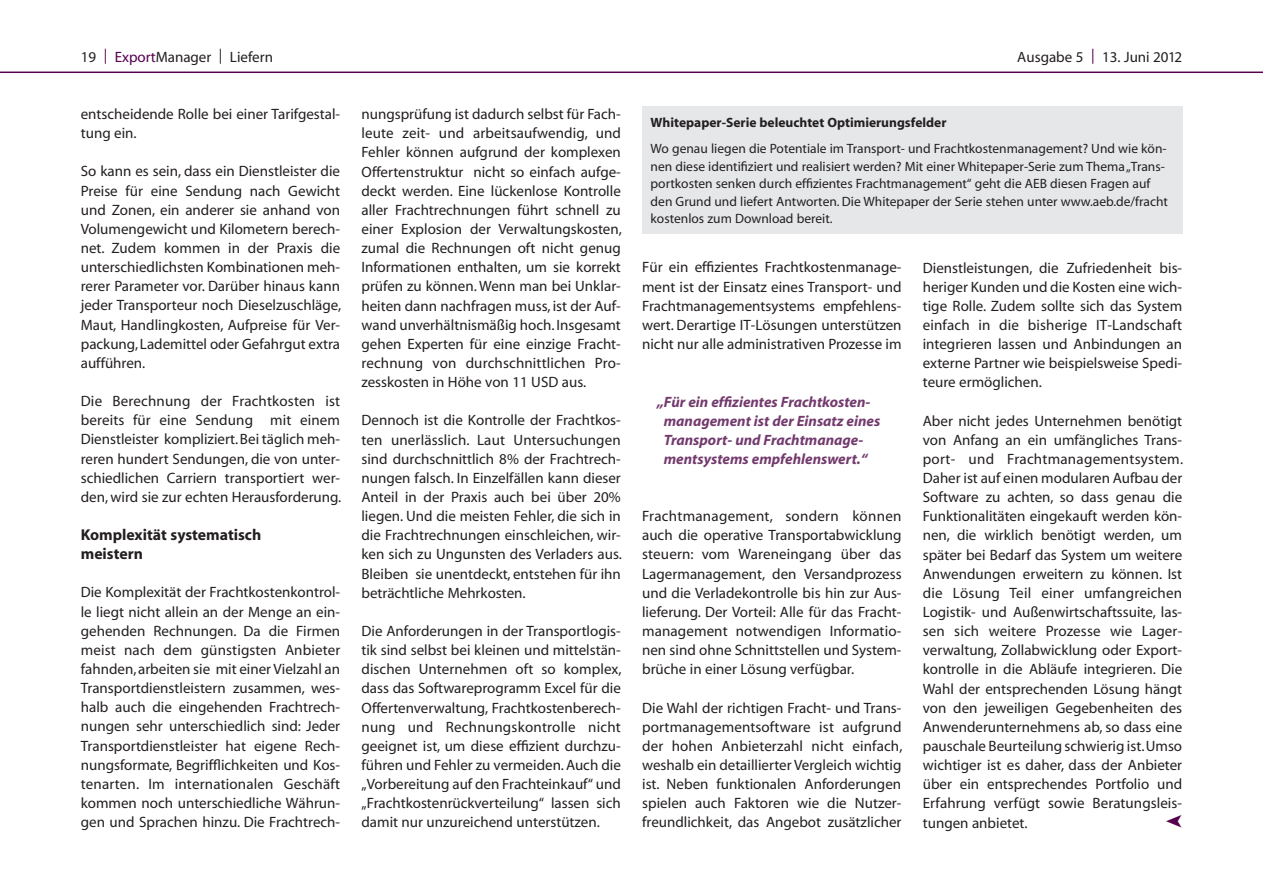
<style>
.page{position:relative;width:1263px;height:893px;background:#fff}
.page>*{position:absolute;margin:0;border:0;box-sizing:border-box;transform-origin:0 0}
.t1{font:700 15.75px/19.2px "Myriad";color:#231f20}
.t2{font:15px/19.2px "Myriad";color:#231f20;text-align:justify}
.t3{font:italic 700 15px/19.2px "Myriad";color:#733a6e}
.t4{font:13.5px/17.7px "Myriad";color:#231f20}
.t5{font:700 13.5px "Myriad";color:#231f20}
.s1{color:#56004e}
</style>
<div class="page">
<hr style="left:0;top:72px;width:1263px;height:1px;background:#56004e">
<div style="left:642px;top:106px;width:540px;height:128px;background:#e6e7e9"></div>
<p class="t2" style="left:81px;top:48px;width:194px">19 <span class="s1">| Export</span>Manager | Liefern</p>
<p class="t2" style="left:1017px;top:48px;width:166px">Ausgabe 5 <span class="s1">|</span> 13. Juni 2012</p>
<p class="t2" style="left:81px;top:105px;width:261px">entscheidende Rolle bei einer Tarifgestal&shy;tung ein.</p>
<p class="t2" style="left:81px;top:163px;width:262px">So kann es sein, dass ein Dienstleister die Preise für eine Sendung nach Gewicht und Zonen, ein anderer sie anhand von Volumengewicht und Kilometern berech&shy;net. Zudem kommen in der Praxis die unterschiedlichsten Kombinationen meh&shy;rerer Parameter vor. Darüber hinaus kann jeder Transporteur noch Dieselzuschläge, Maut, Handlingkosten, Aufpreise für Ver&shy;packung, Lademittel oder Gefahrgut extra aufführen.</p>
<p class="t2" style="left:81px;top:392px;width:262px">Die Berechnung der Frachtkosten ist bereits für eine Sendung mit einem Dienstleister kompliziert. Bei täglich meh&shy;reren hundert Sendungen, die von unter&shy;schiedlichen Carriern transportiert wer&shy;den, wird sie zur echten Herausforderung.</p>
<p class="t1" style="left:81px;top:526px;width:182px">Komplexität systematisch meistern</p>
<p class="t2" style="left:81px;top:583px;width:261px">Die Komplexität der Frachtkostenkontrol&shy;le liegt nicht allein an der Menge an ein&shy;gehenden Rechnungen. Da die Firmen meist nach dem günstigsten Anbieter fahnden, arbeiten sie mit einer Vielzahl an Transportdienstleistern zusammen, wes&shy;halb auch die eingehenden Frachtrech&shy;nungen sehr unterschiedlich sind: Jeder Transportdienstleister hat eigene Rech&shy;nungsformate, Begrifflichkeiten und Kos&shy;tenarten. Im internationalen Geschäft kommen noch unterschiedliche Währun&shy;gen und Sprachen hinzu. Die Frachtrech-</p>
<p class="t2" style="left:361px;top:105px;width:262px">nungsprüfung ist dadurch selbst für Fach&shy;leute zeit- und arbeitsaufwendig, und Fehler können aufgrund der komplexen Offertenstruktur nicht so einfach aufge&shy;deckt werden. Eine lückenlose Kontrolle aller Frachtrechnungen führt schnell zu einer Explosion der Verwaltungskosten, zumal die Rechnungen oft nicht genug Informationen enthalten, um sie korrekt prüfen zu können. Wenn man bei Unklar&shy;heiten dann nachfragen muss, ist der Auf&shy;wand unverhältnismäßig hoch. Insgesamt gehen Experten für eine einzige Fracht&shy;rechnung von durchschnittlichen Pro&shy;zesskosten in Höhe von 11 USD aus.</p>
<p class="t2" style="left:361px;top:411px;width:262px">Dennoch ist die Kontrolle der Frachtkos&shy;ten unerlässlich. Laut Untersuchungen sind durchschnittlich 8% der Frachtrech&shy;nungen falsch. In Einzelfällen kann dieser Anteil in der Praxis auch bei über 20% liegen. Und die meisten Fehler, die sich in die Frachtrechnungen einschleichen, wir&shy;ken sich zu Ungunsten des Verladers aus.<br>Bleiben sie unentdeckt, entstehen für ihn beträchtliche Mehrkosten.</p>
<p class="t2" style="left:361px;top:622px;width:262px">Die Anforderungen in der Transportlogis&shy;tik sind selbst bei kleinen und mittelstän&shy;dischen Unternehmen oft so komplex, dass das Softwareprogramm Excel für die Offertenverwaltung, Frachtkostenberech&shy;nung und Rechnungskontrolle nicht geeignet ist, um diese effizient durchzu&shy;führen und Fehler zu vermeiden. Auch die „Vorbereitung auf den Frachteinkauf“ und „Frachtkostenrückverteilung“ lassen sich damit nur unzureichend unterstützen.</p>
<p class="t5" style="left:651px;top:115px;width:297px">Whitepaper-Serie beleuchtet Optimierungsfelder</p>
<p class="t4" style="left:651px;top:140px;width:519px">Wo genau liegen die Potentiale im Transport- und Frachtkostenmanagement? Und wie kön&shy;nen diese identifiziert und realisiert werden? Mit einer Whitepaper-Serie zum Thema „Trans&shy;portkosten senken durch effizientes Frachtmanagement“ geht die AEB diesen Fragen auf den Grund und liefert Antworten. Die Whitepaper der Serie stehen unter www.aeb.de/fracht kostenlos zum Download bereit.</p>
<p class="t2" style="left:642px;top:258px;width:261px">Für ein effizientes Frachtkostenmanage&shy;ment ist der Einsatz eines Transport- und Frachtmanagementsystems empfehlens&shy;wert. Derartige IT-Lösungen unterstützen nicht nur alle administrativen Prozesse im</p>
<p class="t3" style="left:664px;top:392px;width:218px;text-indent:-7px">„Für ein effizientes Frachtkosten&shy;management ist der Einsatz eines Transport- und Frachtmanage&shy;mentsystems empfehlenswert.“</p>
<p class="t2" style="left:642px;top:507px;width:261px">Frachtmanagement, sondern können auch die operative Transportabwicklung steuern: vom Wareneingang über das Lagermanagement, den Versandprozess und die Verladekontrolle bis hin zur Aus&shy;lieferung. Der Vorteil: Alle für das Fracht&shy;management notwendigen Informatio&shy;nen sind ohne Schnittstellen und System&shy;brüche in einer Lösung verfügbar.</p>
<p class="t2" style="left:642px;top:699px;width:262px">Die Wahl der richtigen Fracht- und Trans&shy;portmanagementsoftware ist aufgrund der hohen Anbieterzahl nicht einfach, weshalb ein detaillierter Vergleich wichtig ist. Neben funktionalen Anforderungen spielen auch Faktoren wie die Nutzer&shy;freundlichkeit, das Angebot zusätzlicher</p>
<p class="t2" style="left:923px;top:259px;width:261px">Dienstleistungen, die Zufriedenheit bis&shy;heriger Kunden und die Kosten eine wich&shy;tige Rolle. Zudem sollte sich das System einfach in die bisherige IT-Landschaft integrieren lassen und Anbindungen an externe Partner wie beispielsweise Spedi&shy;teure ermöglichen.</p>
<p class="t2" style="left:923px;top:412px;width:262px">Aber nicht jedes Unternehmen benötigt von Anfang an ein umfängliches Trans&shy;port- und Frachtmanagementsystem.<br>Daher ist auf einen modularen Aufbau der Software zu achten, so dass genau die Funktionalitäten eingekauft werden kön&shy;nen, die wirklich benötigt werden, um später bei Bedarf das System um weitere Anwendungen erweitern zu können. Ist die Lösung Teil einer umfangreichen Logistik- und Außenwirtschaftssuite, las&shy;sen sich weitere Prozesse wie Lager&shy;verwaltung, Zollabwicklung oder Export&shy;kontrolle in die Abläufe integrieren. Die Wahl der entsprechenden Lösung hängt von den jeweiligen Gegebenheiten des Anwenderunternehmens ab, so dass eine pauschale Beurteilung schwierig ist. Umso wichtiger ist es daher, dass der Anbieter über ein entsprechendes Portfolio und Erfahrung verfügt sowie Beratungsleis&shy;tungen anbietet.</p>
</div>
